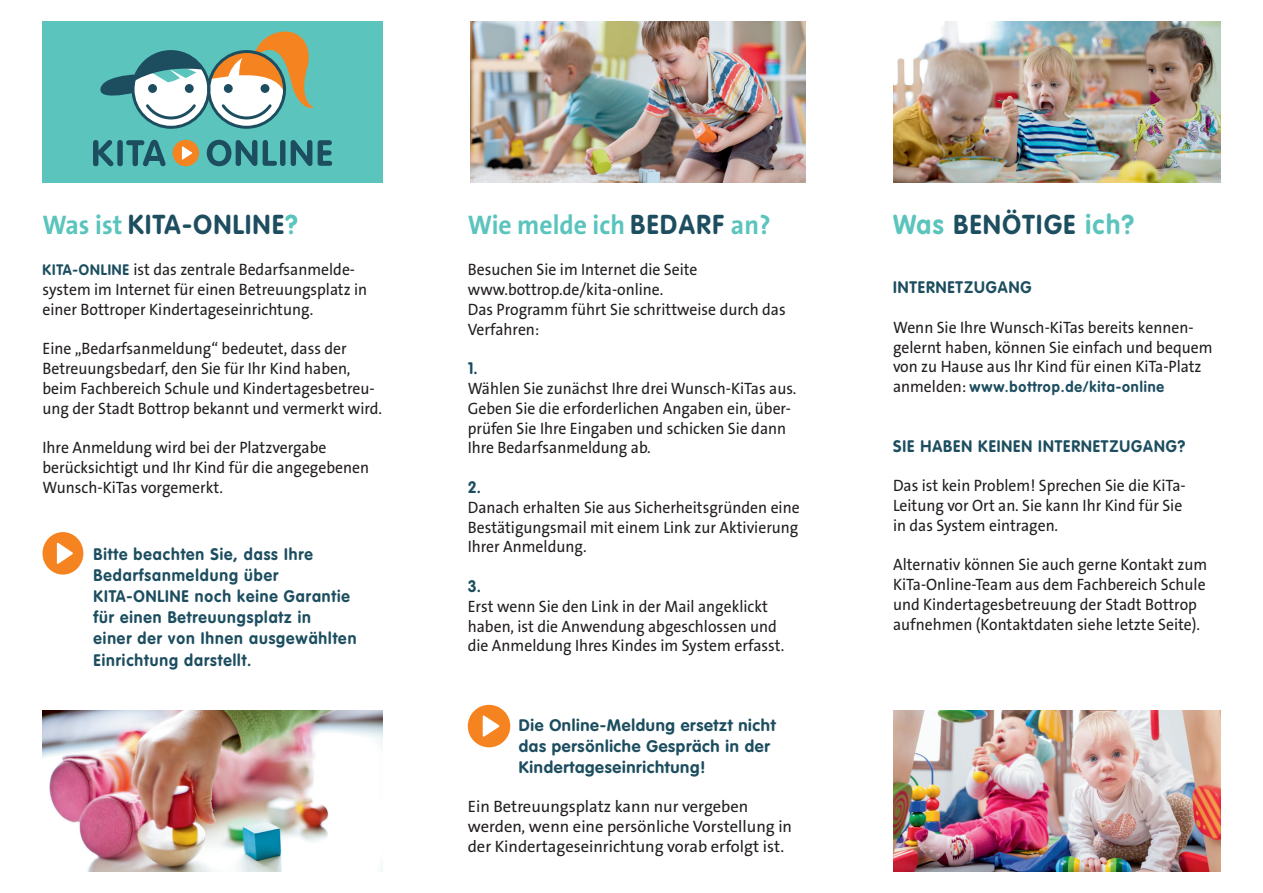
<style>
.page{position:relative;width:1263px;height:893px;background:#fff}
.page>*{position:absolute;margin:0;border:0;box-sizing:border-box;transform-origin:0 0}
.t1{font:700 27px "VAG Rounded";letter-spacing:.06em;color:#1d4e60;scale:.95 1}
.t2{font:700 27px "The Sans B Plus W7";color:#5ac4bd;scale:.95 1}
.t3{font:16.5px/19.8px "The Sans B Plus W5 Plain";color:#231f20;scale:.95 1}
.t4{font:700 16.5px/21px "VAG Rounded";letter-spacing:.06em;color:#1d4e60;scale:.95 1}
.t5{font:16.5px/19.8px "The Sans B Plus W5 Plain";color:#231f20}
.t6{font:700 16.5px/21px "VAG Rounded";letter-spacing:.04em;color:#1d4e60}
.t7{font:700 15px "VAG Rounded";letter-spacing:.06em;color:#1d4e60;scale:.95 1}
.s1{font-family:"The Sans B Plus W7";color:#5ac4bd}
.s2{color:#5ac4bd}
.s3{font-family:"VAG Rounded";font-weight:700;font-size:15px;color:#1d4e60}
.s4{font-family:"VAG Rounded";color:#1d4e60}
.s5{font-family:"The Sans B Plus W5 Plain";font-weight:400;font-size:16.5px;color:#231f20}
</style>
<div class="page">
<div style="left:43px;top:21px;width:340px;height:162px;background:#5ac4bd"></div>
<svg style="left:100px;top:31px;width:214px;height:98px"></svg>
<svg style="left:173px;top:140px;width:26px;height:26px"></svg>
<svg style="left:93px;top:140px;width:73px;height:26px"></svg>
<svg style="left:207px;top:140px;width:125px;height:26px"></svg>
<svg style="left:43px;top:532px;width:40px;height:43px"></svg>
<svg style="left:468px;top:705px;width:42px;height:42px"></svg>
<img style="left:470px;top:21px;width:335px;height:162px">
<img style="left:893px;top:21px;width:327px;height:162px">
<img style="left:43px;top:710px;width:340px;height:162px">
<img style="left:893px;top:710px;width:327px;height:162px">
<h1 class="t1" style="left:43px;top:208px;width:270px"><span class="s1">Was ist</span> KITA-ONLINE<span class="s2">?</span></h1>
<p class="t3" style="left:43px;top:260px;width:343px"><span class="s3">KITA-ONLINE</span> ist das zentrale Bedarfsanmelde&shy;system im Internet für einen Betreuungsplatz in einer Bottroper Kindertageseinrichtung.</p>
<p class="t3" style="left:43px;top:339px;width:359px">Eine „Bedarfsanmeldung“ bedeutet, dass der Betreuungsbedarf, den Sie für Ihr Kind haben, beim Fachbereich Schule und Kindertagesbetreu&shy;ung der Stadt Bottrop bekannt und vermerkt wird.</p>
<p class="t3" style="left:43px;top:438px;width:345px">Ihre Anmeldung wird bei der Platzvergabe berücksichtigt und Ihr Kind für die angegebenen<br>Wunsch-KiTas vorgemerkt.</p>
<p class="t4" style="left:94px;top:544px;width:278px">Bitte beachten Sie, dass Ihre<br>Bedarfsanmeldung über<br>KITA-ONLINE noch keine Garantie für einen Betreuungsplatz in<br>einer der von Ihnen ausgewählten<br>Einrichtung darstellt.</p>
<h1 class="t2" style="left:468px;top:207px;width:320px">Wie melde ich <span class="s4">BEDARF</span> an?</h1>
<p class="t3" style="left:468px;top:260px;width:336px">Besuchen Sie im Internet die Seite www.bottrop.de/kita-online.<br>Das Programm führt Sie schrittweise durch das<br>Verfahren:</p>
<p class="t4" style="left:468px;top:358px;width:12px">1.</p>
<p class="t3" style="left:468px;top:379px;width:347px">Wählen Sie zunächst Ihre drei Wunsch-KiTas aus.<br>Geben Sie die erforderlichen Angaben ein, über&shy;prüfen Sie Ihre Eingaben und schicken Sie dann Ihre Bedarfsanmeldung ab.</p>
<p class="t4" style="left:468px;top:476px;width:15px">2.</p>
<p class="t3" style="left:468px;top:497px;width:351px;text-align:justify">Danach erhalten Sie aus Sicherheitsgründen eine Bestätigungsmail mit einem Link zur Aktivierung Ihrer Anmeldung.</p>
<p class="t4" style="left:468px;top:575px;width:15px">3.</p>
<p class="t3" style="left:468px;top:596px;width:335px">Erst wenn Sie den Link in der Mail angeklickt haben, ist die Anwendung abgeschlossen und die Anmeldung Ihres Kindes im System erfasst.</p>
<p class="t6" style="left:519px;top:714px;width:258px">Die Online-Meldung ersetzt nicht das persönliche Gespräch in der<br>Kindertageseinrichtung!</p>
<p class="t5" style="left:468px;top:797px;width:326px">Ein Betreuungsplatz kann nur vergeben werden, wenn eine persönliche Vorstellung in der Kindertageseinrichtung vorab erfolgt ist.</p>
<h1 class="t1" style="left:893px;top:208px;width:255px"><span class="s2">Was</span> BENÖTIGE <span class="s2">ich?</span></h1>
<p class="t4" style="left:893px;top:277px;width:147px">INTERNETZUGANG</p>
<p class="t3" style="left:893px;top:317px;width:338px">Wenn Sie Ihre Wunsch-KiTas bereits kennen&shy;gelernt haben, können Sie einfach und bequem von zu Hause aus Ihr Kind für einen KiTa-Platz</p>
<p class="t7" style="left:893px;top:378px;width:287px"><span class="s5">anmelden:</span> www.bottrop.de/kita-online</p>
<p class="t4" style="left:893px;top:435px;width:309px">SIE HABEN KEINEN INTERNETZUGANG?</p>
<p class="t3" style="left:893px;top:476px;width:310px">Das ist kein Problem! Sprechen Sie die KiTa-<br>Leitung vor Ort an. Sie kann Ihr Kind für Sie in das System eintragen.</p>
<p class="t3" style="left:893px;top:555px;width:332px">Alternativ können Sie auch gerne Kontakt zum KiTa-Online-Team aus dem Fachbereich Schule und Kindertagesbetreuung der Stadt Bottrop aufnehmen (Kontaktdaten siehe letzte Seite).</p>
</div>
